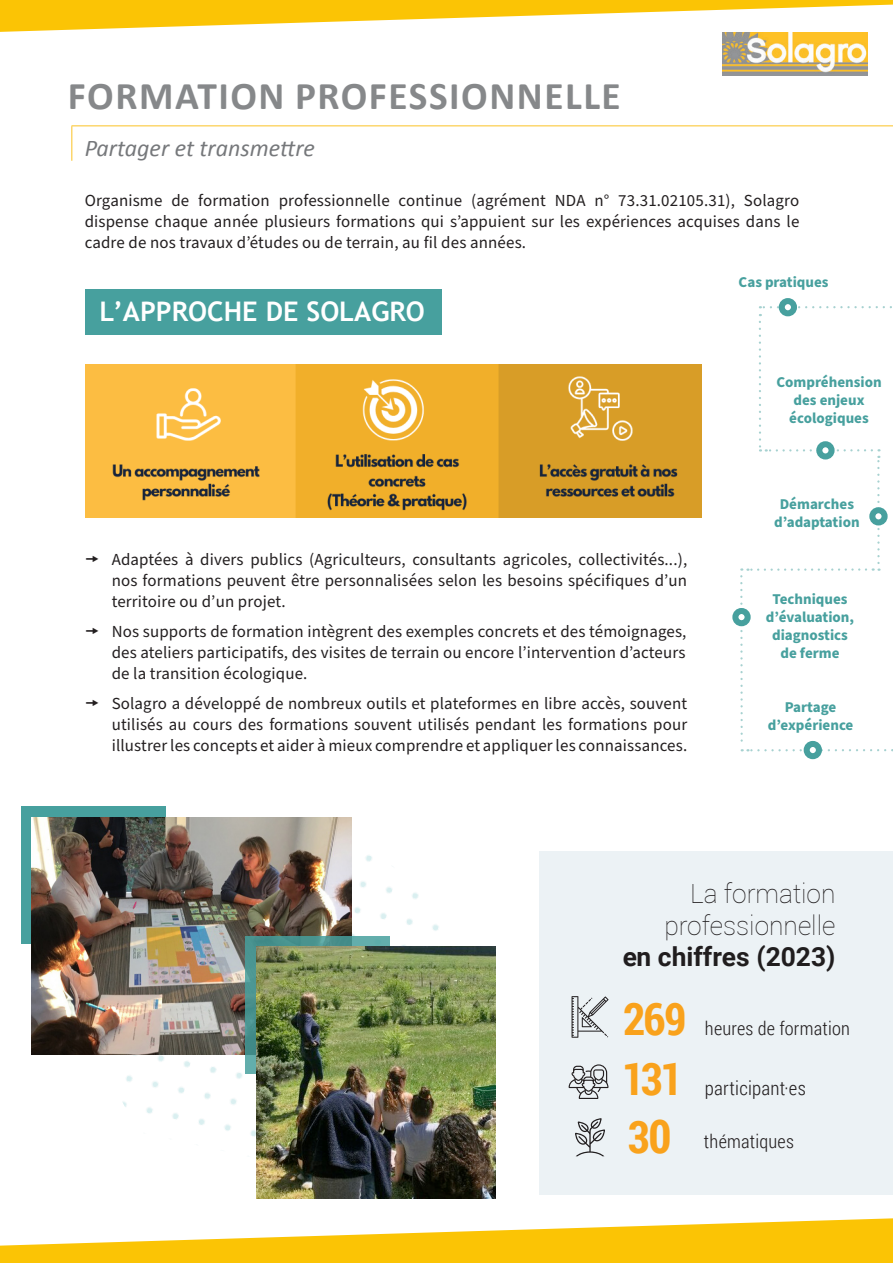
<style>
.page{position:relative;width:893px;height:1263px;background:#fff}
.page>*{position:absolute;margin:0;border:0;box-sizing:border-box;transform-origin:0 0}
.t1{font:700 44.85px "Roboto Condensed";letter-spacing:-.045em;color:#f9a21c}
.t2{font:700 39.45px "Calibri";letter-spacing:.04em;color:#86888a}
.t3{font:700 27px "Trebuchet MS";color:#fff}
.t4{font:100 26.4px/31.7px "Roboto";color:#231f20;text-align:right}
.t5{font:700 26.4px "Roboto";color:#231f20}
.t6{font:italic 24px "Calibri";color:#76787b}
.t7{font:300 19.2px "Roboto Condensed";letter-spacing:.01em;color:#231f20}
.t8{font:300 18.6px "Roboto Condensed";letter-spacing:.015em;color:#231f20}
.t9{font:16.8px/21px "Source Sans Pro";letter-spacing:.01em;color:#231f20;text-align:justify}
.t10{font:700 15px/18px "Source Sans Pro";color:#47a09e;text-align:center}
.s1{font-size:46.65px}
</style>
<div class="page">
<img style="left:92px;top:832px;width:347px;height:356px">
<div style="left:21px;top:806px;width:145px;height:137px;background:#47a09e"></div>
<svg style="left:0;top:1218px;width:893px;height:45px"></svg>
<svg style="left:0;top:0;width:893px;height:32px"></svg>
<hr style="left:71px;top:125px;width:822px;height:1px;background:#fbc225">
<hr style="left:71px;top:126px;width:1px;height:35px;background:#fbc225">
<img style="left:723px;top:32px;width:144px;height:44px">
<div style="left:539px;top:851px;width:354px;height:344px;background:#ecf2f5"></div>
<svg style="left:571px;top:996px;width:37px;height:42px"></svg>
<svg style="left:569px;top:1064px;width:39px;height:35px"></svg>
<svg style="left:575px;top:1118px;width:30px;height:38px"></svg>
<img style="left:32px;top:817px;width:319px;height:237px">
<div style="left:85px;top:289px;width:357px;height:45px;background:#47a09e"></div>
<img style="left:85px;top:364px;width:617px;height:154px">
<div style="left:732px;top:608px;width:19px;height:18px;border:6px solid #47a09e;border-radius:50%"></div>
<svg style="left:760px;top:306px;width:132px;height:2px"></svg>
<div style="left:782px;top:301px;width:12px;height:12px;background:#fff;border-radius:50%"></div>
<div style="left:779px;top:298px;width:18px;height:18px;border:6px solid #47a09e;border-radius:50%"></div>
<div style="left:869px;top:507px;width:19px;height:18px;border:6px solid #47a09e;border-radius:50%"></div>
<svg style="left:740px;top:322px;width:145px;height:429px"></svg>
<div style="left:807px;top:744px;width:12px;height:12px;background:#fff;border-radius:50%"></div>
<div style="left:804px;top:741px;width:18px;height:18px;border:6px solid #47a09e;border-radius:50%"></div>
<svg style="left:245px;top:936px;width:145px;height:137px;fill:#4a9490"></svg>
<img style="left:257px;top:946px;width:239px;height:252px">
<h2 class="t2" style="left:68px;top:71px;width:554px">FORMATION PROFESSIONNELLE</h2>
<h3 class="t6" style="left:85px;top:132px;width:232px">Partager et transmettre</h3>
<p class="t9" style="left:85px;top:191px;width:716px">Organisme de formation professionnelle continue (agrément NDA n° 73.31.02105.31), Solagro dispense chaque année plusieurs formations qui s’appuient sur les expériences acquises dans le cadre de nos travaux d’études ou de terrain, au fil des années.</p>
<h3 class="t3" style="left:100px;top:294px;width:327px">L’APPROCHE DE SOLAGRO</h3>
<p class="t9" style="left:112px;top:549px;width:577px;text-indent:-27px">▼ Adaptées à divers publics (Agriculteurs, consultants agricoles, collectivités...), nos formations peuvent être personnalisées selon les besoins spécifiques d’un territoire ou d’un projet.</p>
<p class="t9" style="left:112px;top:621px;width:576px;text-indent:-27px">▼ Nos supports de formation intègrent des exemples concrets et des témoignages, des ateliers participatifs, des visites de terrain ou encore l’intervention d’acteurs de la transition écologique.</p>
<p class="t9" style="left:112px;top:693px;width:577px;text-indent:-27px">▼ Solagro a développé de nombreux outils et plateformes en libre accès, souvent utilisés au cours des formations souvent utilisés pendant les formations pour illustrer les concepts et aider à mieux comprendre et appliquer les connaissances.</p>
<p class="t10" style="left:739px;top:274px;width:92px">Cas pratiques</p>
<p class="t10" style="left:776px;top:373px;width:107px">Compréhension des enjeux écologiques</p>
<p class="t10" style="left:774px;top:496px;width:87px">Démarches d’adaptation</p>
<p class="t10" style="left:766px;top:590px;width:90px">Techniques d’évaluation, diagnostics de ferme</p>
<p class="t10" style="left:768px;top:699px;width:87px">Partage d’expérience</p>
<h3 class="t4" style="left:664px;top:877px;width:173px">La formation professionnelle</h3>
<h3 class="t5" style="left:622px;top:938px;width:215px">en chiffres (2023)</h3>
<h1 class="t1" style="left:623px;top:988px;width:65px">269</h1>
<p class="t8" style="left:705px;top:1016px;width:147px">heures de formation</p>
<h1 class="t1" style="left:622px;top:1047px;width:62px">131</h1>
<h1 class="t1" style="left:628px;top:1106px;width:45px">3<span class="s1">0</span></h1>
<p class="t7" style="left:705px;top:1075px;width:103px">participant·es</p>
<p class="t8" style="left:704px;top:1129px;width:91px">thématiques</p>
</div>
